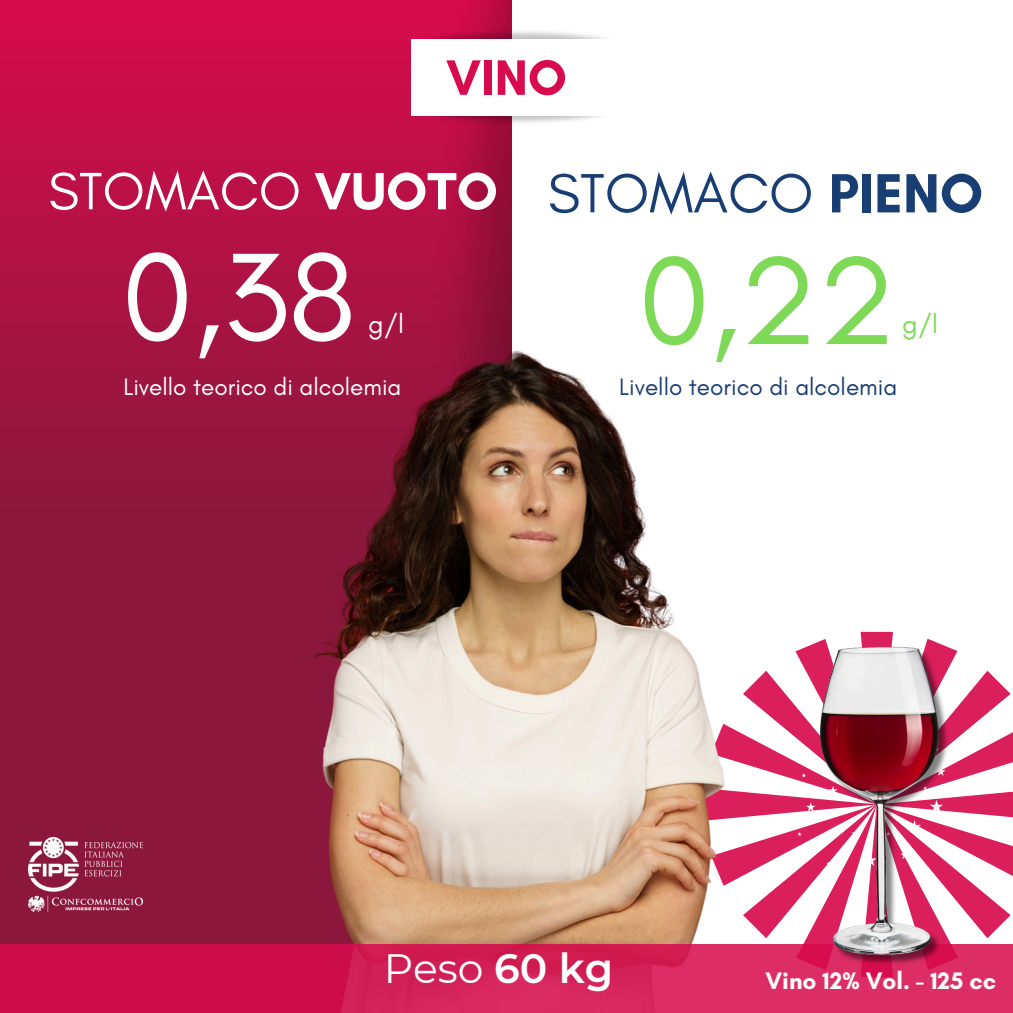
<style>
.page{position:relative;width:1013px;height:1013px;background:#fff}
.page>*{position:absolute;margin:0;border:0;box-sizing:border-box;transform-origin:0 0}
.t1{font:127.25px "Glacial Indifference";color:#fff}
.t2{font:127.25px "Glacial Indifference";color:#7ed957}
.t3{font:56.25px "Glacial Indifference";color:#193e73}
.t4{font:53.5px "Glacial Indifference";color:#fff}
.t5{font:700 50.62px "Glacial Indifference";color:#d70b4e}
.t6{font:40.88px "Montserrat";color:#fff}
.t7{font:26.88px "Glacial Indifference";color:#fff}
.t8{font:26.88px "Glacial Indifference";color:#7ed957}
.t9{font:24.38px "Glacial Indifference";color:#fff}
.t10{font:24.38px "Glacial Indifference";color:#193e73}
.t11{font:700 24.38px "Glacial Indifference";color:#fcfafb}
.s1{font-weight:700}
.s2{font-weight:600}
</style>
<div class="page">
<svg style="left:0;top:0;width:353px;height:944px;background:#ad1244"></svg>
<img style="left:353px;top:0;width:159px;height:312px">
<img style="left:407px;top:96px;width:195px;height:40px">
<img style="left:407px;top:19px;width:198px;height:40px">
<div style="left:411px;top:39px;width:212px;height:77px;background:#fff"></div>
<svg style="left:728px;top:671px;width:284px;height:267px"></svg>
<img style="left:123px;top:312px;width:605px;height:632px">
<div style="left:0;top:944px;width:1012px;height:68px;background:linear-gradient(to right,#c90846,#df346a)"></div>
<img style="left:794px;top:631px;width:184px;height:337px">
<img style="left:28px;top:837px;width:114px;height:75px">
<p class="t5" style="left:446px;top:47px;width:122px">VINO</p>
<p class="t4" style="left:48px;top:158px;width:451px">STOMACO <span class="s1">VUOTO</span></p>
<p class="t3" style="left:547px;top:159px;width:437px">STOMACO <span class="s1">PIENO</span></p>
<h2 class="t1" style="left:122px;top:219px;width:235px">0,38</h2>
<h3 class="t2" style="left:638px;top:223px;width:259px">0,22</h3>
<p class="t9" style="left:123px;top:371px;width:279px">Livello teorico di alcolemia</p>
<h1 class="t10" style="left:619px;top:371px;width:279px">Livello teorico di alcolemia</h1>
<p class="t7" style="left:368px;top:307px;width:37px">g/l</p>
<h3 class="t8" style="left:902px;top:307px;width:37px">g/l</h3>
<h1 class="t6" style="left:384px;top:943px;width:231px">Peso <span class="s2">60 kg</span></h1>
<p class="t11" style="left:765px;top:965px;width:232px">Vino 12% Vol. - 125 cc</p>
</div>
